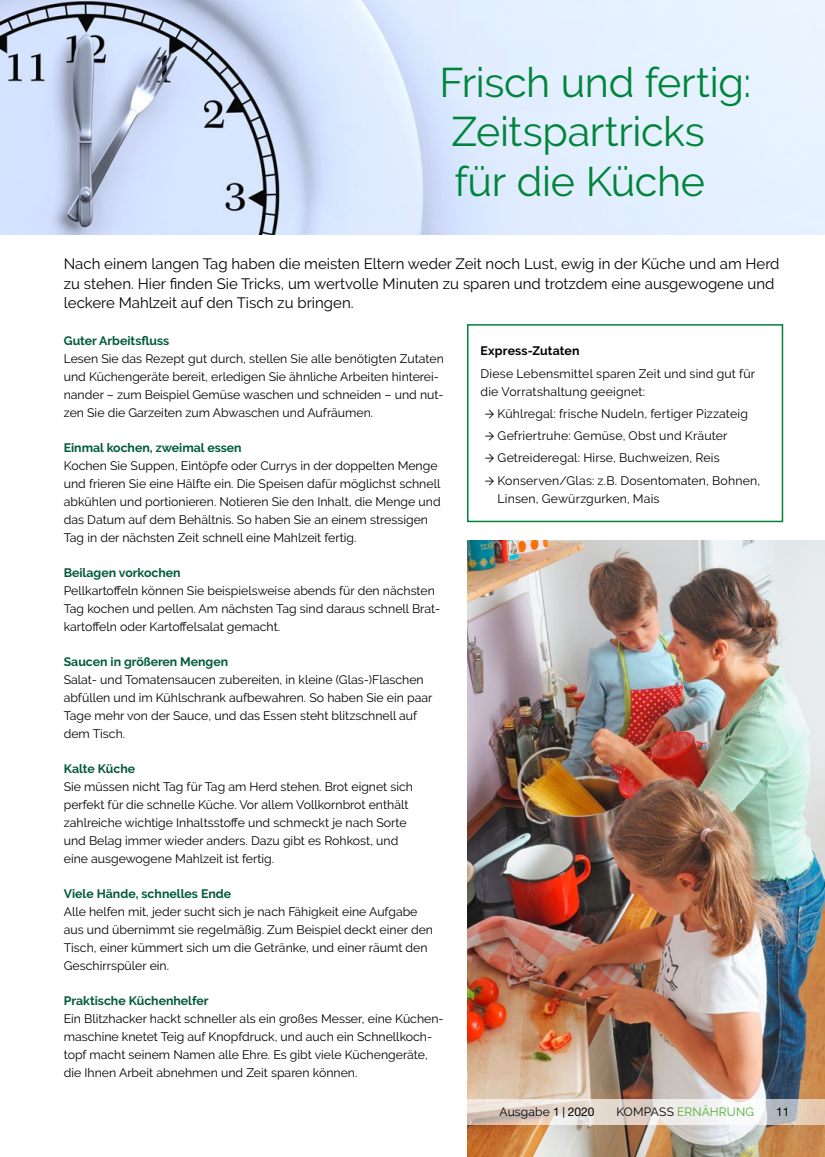
<style>
.page{position:relative;width:825px;height:1157px;background:#fff}
.page>*{position:absolute;margin:0;border:0;box-sizing:border-box;transform-origin:0 0}
.t1{font:41.25px/49.5px "Raleway";letter-spacing:-.01em;color:#008439}
.t2{font:15px/19.5px "Raleway";color:#000}
.t3{font:12.3px/18px "Raleway";color:#000}
.t4{font:700 12.3px "Raleway";color:#005b3e}
.t5{font:700 12.3px "Raleway";letter-spacing:.01em;color:#000}
.t6{font:12px "Raleway";letter-spacing:.015em;color:#53af35}
.t7{font:12px "Raleway";letter-spacing:.015em;color:#000}
.t8{font:12px "Helvetica Neue LT Std";color:#000}
.s1{font-family:"Bundes Sans"}
.s2{font-family:"Helvetica Neue LT Std"}
.s3{color:#000}
</style>
<div class="page">
<img style="left:468px;top:540px;width:357px;height:617px">
<img style="left:0;top:0;width:825px;height:234px">
<svg style="left:467px;top:1099px;width:358px;height:25px"></svg>
<div style="left:467px;top:324px;width:316px;height:198px;background:#fff;border:2px solid #008439"></div>
<h1 class="t1" style="left:439px;top:57px;width:313px">Frisch und fertig:<br>Zeitspartricks für die Küche</h1>
<p class="t2" style="left:64px;top:254px;width:717px">Nach einem langen Tag haben die meisten Eltern weder Zeit noch Lust, ewig in der Küche und am Herd zu stehen. Hier finden Sie Tricks, um wertvolle Minuten zu sparen und trotzdem eine ausgewogene und leckere Mahlzeit auf den Tisch zu bringen.</p>
<p class="t4" style="left:64px;top:333px;width:107px">Guter Arbeitsfluss</p>
<p class="t3" style="left:64px;top:349px;width:382px">Lesen Sie das Rezept gut durch, stellen Sie alle benötigten Zutaten und Küchengeräte bereit, erledigen Sie ähnliche Arbeiten hinterei&shy;nander – zum Beispiel Gemüse waschen und schneiden – und nut&shy;zen Sie die Garzeiten zum Abwaschen und Aufräumen.</p>
<p class="t4" style="left:64px;top:440px;width:179px">Einmal kochen, zweimal essen</p>
<p class="t3" style="left:64px;top:456px;width:378px">Kochen Sie Suppen, Eintöpfe oder Currys in der doppelten Menge und frieren Sie eine Hälfte ein. Die Speisen dafür möglichst schnell abkühlen und portionieren. Notieren Sie den Inhalt, die Menge und das Datum auf dem Behältnis. So haben Sie an einem stressigen Tag in der nächsten Zeit schnell eine Mahlzeit fertig.</p>
<p class="t4" style="left:64px;top:565px;width:118px">Beilagen vorkochen</p>
<p class="t3" style="left:64px;top:581px;width:378px">Pellkartoffeln können Sie beispielsweise abends für den nächsten<br>Tag kochen und pellen. Am nächsten Tag sind daraus schnell Brat&shy;kartoffeln oder Kartoffelsalat gemacht.</p>
<p class="t4" style="left:64px;top:654px;width:166px">Saucen in größeren Mengen</p>
<p class="t3" style="left:64px;top:670px;width:370px">Salat- und Tomatensaucen zubereiten, in kleine (Glas-)Flaschen abfüllen und im Kühlschrank aufbewahren. So haben Sie ein paar Tage mehr von der Sauce, und das Essen steht blitzschnell auf dem Tisch.</p>
<p class="t4" style="left:64px;top:761px;width:73px">Kalte Küche</p>
<p class="t3" style="left:64px;top:777px;width:351px">Sie müssen nicht Tag für Tag am Herd stehen. Brot eignet sich perfekt für die schnelle Küche. Vor allem Vollkornbrot enthält zahlreiche wichtige Inhaltsstoffe und schmeckt je nach Sorte und Belag immer wieder anders. Dazu gibt es Rohkost, und eine ausgewogene Mahlzeit ist fertig.</p>
<p class="t4" style="left:64px;top:886px;width:169px">Viele Hände, schnelles Ende</p>
<p class="t3" style="left:64px;top:902px;width:371px">Alle helfen mit, jeder sucht sich je nach Fähigkeit eine Aufgabe aus und übernimmt sie regelmäßig. Zum Beispiel deckt einer den Tisch, einer kümmert sich um die Getränke, und einer räumt den Geschirrspüler ein.</p>
<p class="t4" style="left:64px;top:993px;width:146px">Praktische Küchenhelfer</p>
<p class="t3" style="left:64px;top:1009px;width:381px">Ein Blitzhacker hackt schneller als ein großes Messer, eine Küchen&shy;maschine knetet Teig auf Knopfdruck, und auch ein Schnellkoch&shy;topf macht seinem Namen alle Ehre. Es gibt viele Küchengeräte, die Ihnen Arbeit abnehmen und Zeit sparen können.</p>
<p class="t5" style="left:480px;top:344px;width:101px">Express-Zutaten</p>
<p class="t3" style="left:480px;top:364px;width:276px">Diese Lebensmittel sparen Zeit und sind gut für die Vorratshaltung geeignet:</p>
<p class="t3" style="left:485px;top:404px;width:265px"><span class="s1">→</span> Kühlregal: frische Nudeln, fertiger Pizzateig</p>
<p class="t3" style="left:485px;top:427px;width:244px"><span class="s1">→</span> Gefriertruhe: Gemüse, Obst und Kräuter</p>
<p class="t3" style="left:485px;top:449px;width:236px"><span class="s1">→</span> Getreideregal: Hirse, Buchweizen, Reis</p>
<p class="t3" style="left:497px;top:471px;width:264px;text-indent:-13px"><span class="s1">→</span> Konserven/Glas: z.B. Dosentomaten, Bohnen,<br>Linsen, Gewürzgurken, Mais</p>
<p class="t7" style="left:499px;top:1105px;width:96px">Ausgabe <span class="s2">1</span> <span class="s1">|</span> <span class="s2">2020</span></p>
<p class="t6" style="left:616px;top:1105px;width:139px"><span class="s3">KOMPASS</span> ERNÄHRUNG</p>
<p class="t8" style="left:776px;top:1105px;width:15px">11</p>
</div>
